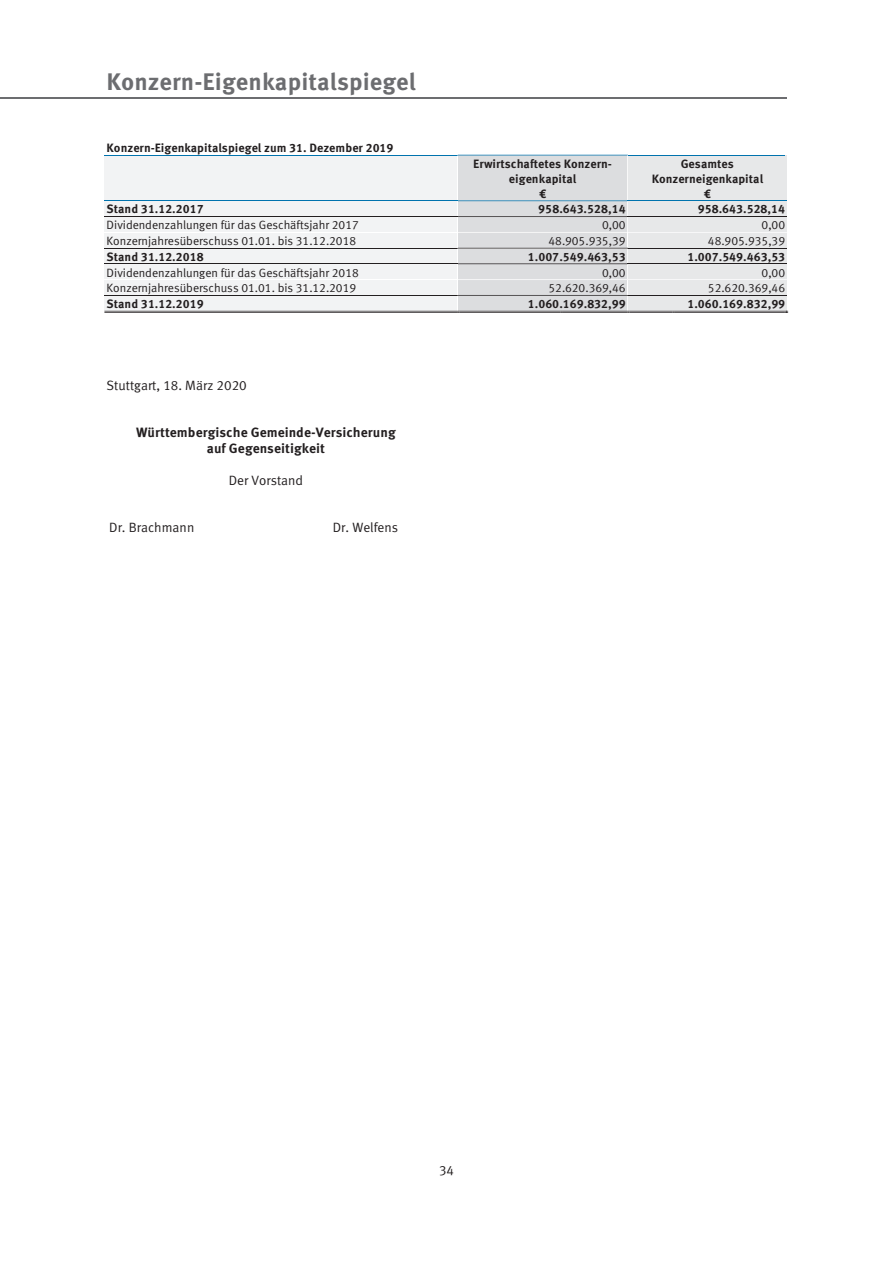
<style>
.page{position:relative;width:893px;height:1263px;background:#fff}
.page>*{position:absolute;margin:0;border:0;box-sizing:border-box;transform-origin:0 0}
.t1{font:700 24px "Meta Correspondence";color:#6c6d70}
.t2{font:13.5px "Meta Correspondence";color:#231f20}
.t3{font:700 13.5px/16.2px "Meta Correspondence";color:#231f20;text-align:center}
.t4{font:700 12px/15px "Meta Correspondence";color:#231f20;text-align:center}
.t5{font:12px "Meta Correspondence";letter-spacing:-.005em;color:#231f20}
</style>
<div class="page">
<hr style="left:0;top:98px;width:787px;height:1px;background:#6c6d70">
<div style="left:104px;top:155px;width:353px;height:45px;background:#f2f3f4"></div>
<div style="left:458px;top:155px;width:169px;height:45px;background:#dcdddf"></div>
<div style="left:628px;top:155px;width:159px;height:45px;background:#e7e8e9"></div>
<hr style="left:104px;top:155px;width:354px;height:1px;background:#0073ae">
<hr style="left:458px;top:155px;width:169px;height:1px;background:#0073ae">
<hr style="left:628px;top:155px;width:156px;height:1px;background:#0073ae">
<hr style="left:457px;top:155px;width:1px;height:45px;background:#fff">
<div style="left:107px;top:201px;width:348px;height:15px;background:#f2f3f4"></div>
<div style="left:460px;top:201px;width:165px;height:15px;background:#dcdddf"></div>
<div style="left:630px;top:201px;width:155px;height:15px;background:#e7e8e9"></div>
<hr style="left:104px;top:200px;width:354px;height:1px;background:#0073ae">
<hr style="left:458px;top:200px;width:169px;height:1px;background:#0073ae">
<hr style="left:628px;top:200px;width:159px;height:1px;background:#0073ae">
<div style="left:107px;top:217px;width:348px;height:15px;background:#f2f3f4"></div>
<div style="left:460px;top:217px;width:165px;height:15px;background:#dcdddf"></div>
<div style="left:630px;top:217px;width:155px;height:15px;background:#e7e8e9"></div>
<hr style="left:104px;top:216px;width:354px;height:1px;background:#231f20">
<hr style="left:458px;top:216px;width:169px;height:1px;background:#231f20">
<hr style="left:628px;top:216px;width:159px;height:1px;background:#231f20">
<div style="left:107px;top:233px;width:348px;height:15px;background:#f2f3f4"></div>
<div style="left:460px;top:233px;width:165px;height:15px;background:#dcdddf"></div>
<div style="left:630px;top:233px;width:155px;height:15px;background:#e7e8e9"></div>
<div style="left:107px;top:248px;width:348px;height:15px;background:#f2f3f4"></div>
<div style="left:460px;top:248px;width:165px;height:15px;background:#dcdddf"></div>
<div style="left:630px;top:248px;width:155px;height:15px;background:#e7e8e9"></div>
<hr style="left:104px;top:248px;width:354px;height:1px;background:#231f20">
<hr style="left:458px;top:248px;width:169px;height:1px;background:#231f20">
<hr style="left:628px;top:248px;width:159px;height:1px;background:#231f20">
<div style="left:107px;top:264px;width:348px;height:15px;background:#f2f3f4"></div>
<div style="left:460px;top:264px;width:165px;height:15px;background:#dcdddf"></div>
<div style="left:630px;top:264px;width:155px;height:15px;background:#e7e8e9"></div>
<hr style="left:104px;top:263px;width:354px;height:1px;background:#231f20">
<hr style="left:458px;top:263px;width:169px;height:1px;background:#231f20">
<hr style="left:628px;top:263px;width:159px;height:1px;background:#231f20">
<div style="left:107px;top:280px;width:348px;height:15px;background:#f2f3f4"></div>
<div style="left:460px;top:280px;width:165px;height:15px;background:#dcdddf"></div>
<div style="left:630px;top:280px;width:155px;height:15px;background:#e7e8e9"></div>
<div style="left:107px;top:296px;width:348px;height:15px;background:#f2f3f4"></div>
<div style="left:460px;top:296px;width:165px;height:15px;background:#dcdddf"></div>
<div style="left:630px;top:296px;width:155px;height:15px;background:#e7e8e9"></div>
<hr style="left:104px;top:295px;width:354px;height:1px;background:#231f20">
<hr style="left:458px;top:295px;width:169px;height:1px;background:#231f20">
<hr style="left:628px;top:295px;width:159px;height:1px;background:#231f20">
<hr style="left:104px;top:311px;width:353px;height:1px;background:#231f20">
<hr style="left:104px;top:312px;width:353px;height:1px;background:#231f20">
<svg style="left:457px;top:201px;width:2px;height:112px"></svg>
<hr style="left:459px;top:311px;width:102px;height:1px;background:#231f20">
<hr style="left:459px;top:312px;width:102px;height:1px;background:#231f20">
<hr style="left:563px;top:311px;width:64px;height:1px;background:#231f20">
<hr style="left:563px;top:312px;width:64px;height:1px;background:#231f20">
<svg style="left:627px;top:200px;width:2px;height:113px"></svg>
<hr style="left:629px;top:311px;width:44px;height:1px;background:#231f20">
<hr style="left:629px;top:312px;width:44px;height:1px;background:#231f20">
<hr style="left:675px;top:311px;width:110px;height:1px;background:#231f20">
<hr style="left:675px;top:312px;width:110px;height:1px;background:#231f20">
<h1 class="t1" style="left:107px;top:74px;width:311px">Konzern-Eigenkapitalspiegel</h1>
<p class="t4" style="left:107px;top:142px;width:288px">Konzern-Eigenkapitalspiegel zum 31. Dezember 2019</p>
<p class="t4" style="left:473px;top:157px;width:140px">Erwirtschaftetes Konzern&shy;eigenkapital</p>
<p class="t4" style="left:652px;top:157px;width:113px">Gesamtes<br>Konzerneigenkapital</p>
<p class="t4" style="left:107px;top:203px;width:99px">Stand 31.12.2017</p>
<p class="t4" style="left:538px;top:203px;width:89px">958.643.528,14</p>
<p class="t4" style="left:698px;top:203px;width:89px">958.643.528,14</p>
<p class="t5" style="left:107px;top:221px;width:254px">Dividendenzahlungen für das Geschäftsjahr 2017</p>
<p class="t5" style="left:602px;top:221px;width:25px">0,00</p>
<p class="t5" style="left:761px;top:221px;width:25px">0,00</p>
<p class="t5" style="left:107px;top:237px;width:251px">Konzernjahresüberschuss 01.01. bis 31.12.2018</p>
<p class="t5" style="left:548px;top:237px;width:79px">48.905.935,39</p>
<p class="t5" style="left:708px;top:237px;width:79px">48.905.935,39</p>
<p class="t4" style="left:107px;top:250px;width:99px">Stand 31.12.2018</p>
<p class="t4" style="left:528px;top:250px;width:99px">1.007.549.463,53</p>
<p class="t4" style="left:687px;top:250px;width:99px">1.007.549.463,53</p>
<p class="t5" style="left:107px;top:268px;width:254px">Dividendenzahlungen für das Geschäftsjahr 2018</p>
<p class="t5" style="left:602px;top:268px;width:25px">0,00</p>
<p class="t5" style="left:761px;top:268px;width:25px">0,00</p>
<p class="t5" style="left:107px;top:284px;width:251px">Konzernjahresüberschuss 01.01. bis 31.12.2019</p>
<p class="t5" style="left:548px;top:284px;width:79px">52.620.369,46</p>
<p class="t5" style="left:708px;top:284px;width:79px">52.620.369,46</p>
<p class="t4" style="left:107px;top:297px;width:99px">Stand 31.12.2019</p>
<p class="t4" style="left:528px;top:297px;width:99px">1.060.169.832,99</p>
<p class="t4" style="left:687px;top:297px;width:99px">1.060.169.832,99</p>
<p class="t2" style="left:107px;top:381px;width:142px">Stuttgart, 18. März 2020</p>
<p class="t3" style="left:136px;top:426px;width:261px">Württembergische Gemeinde-Versicherung auf Gegenseitigkeit</p>
<p class="t2" style="left:229px;top:476px;width:76px">Der Vorstand</p>
<p class="t2" style="left:109px;top:523px;width:87px">Dr. Brachmann</p>
<p class="t2" style="left:333px;top:523px;width:67px">Dr. Welfens</p>
<p class="t2" style="left:439px;top:1166px;width:17px">34</p>
</div>
